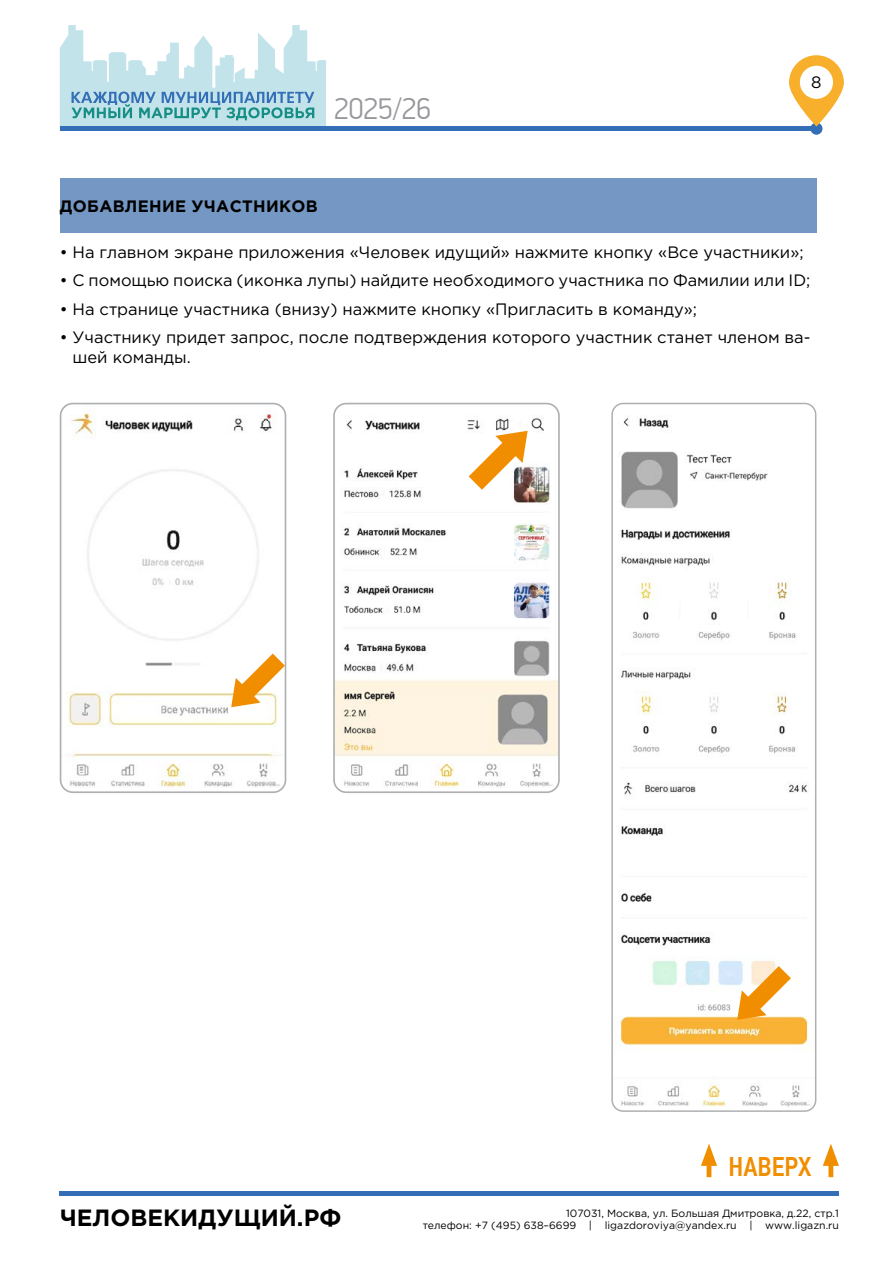
<style>
.page{position:relative;width:893px;height:1263px;background:#fff}
.page>*{position:absolute;margin:0;border:0;box-sizing:border-box;transform-origin:0 0}
.t1{font:300 30px "PF Din Display Pro";color:#98989c}
.t2{font:500 27px "PF Din Text Cond Pro";color:#f18e00}
.t3{font:700 23.55px "Gotham Pro";color:#000}
.t4{font:16.5px/19.8px "Gotham Pro";color:#000}
.t5{font:700 16.5px "Gotham Pro";letter-spacing:.02em;color:#000}
.t6{font:10.5px/12.6px "Gotham Pro";color:#000;text-align:right}
</style>
<div class="page">
<hr style="left:707px;top:1157px;width:4px;height:20px;background:#f18e00">
<svg style="left:701px;top:1144px;width:16px;height:22px"></svg>
<div style="left:828px;top:1157px;width:5px;height:20px;background:#f18e00"></div>
<svg style="left:823px;top:1144px;width:16px;height:22px"></svg>
<hr style="left:60px;top:1191px;width:779px;height:4px;background:#336eb6">
<hr style="left:60px;top:127px;width:756px;height:4px;background:#336eb6">
<svg style="left:60px;top:25px;width:266px;height:102px"></svg>
<div style="left:810px;top:123px;width:12px;height:12px;background:#336eb6;border-radius:50%"></div>
<svg style="left:789px;top:55px;width:55px;height:72px"></svg>
<div style="left:60px;top:179px;width:756px;height:54px;background:#7497c3"></div>
<img style="left:62px;top:405px;width:222px;height:386px">
<div style="left:60px;top:403px;width:226px;height:390px;border:2px solid #aeafb2;border-radius:12px"></div>
<img style="left:613px;top:403px;width:203px;height:708px">
<div style="left:611px;top:403px;width:205px;height:709px;border:1px solid #aeafb2;border-radius:11px"></div>
<svg style="left:231px;top:653px;width:54px;height:54px"></svg>
<svg style="left:737px;top:966px;width:54px;height:54px"></svg>
<img style="left:336px;top:406px;width:221px;height:384px">
<div style="left:333px;top:403px;width:227px;height:390px;border:2px solid #aeafb2;border-radius:12px"></div>
<svg style="left:469px;top:431px;width:59px;height:59px"></svg>
<h1 class="t1" style="left:334px;top:92px;width:98px">2025/26</h1>
<p class="t4" style="left:811px;top:72px;width:12px">8</p>
<p class="t5" style="left:60px;top:197px;width:259px">ДОБАВЛЕНИЕ УЧАСТНИКОВ</p>
<p class="t4" style="left:60px;top:242px;width:745px">• На главном экране приложения «Человек идущий» нажмите кнопку «Все участники»;</p>
<p class="t4" style="left:60px;top:270px;width:752px">• С помощью поиска (иконка лупы) найдите необходимого участника по Фамилии или ID;</p>
<p class="t4" style="left:60px;top:299px;width:639px">• На странице участника (внизу) нажмите кнопку «Пригласить в команду»;</p>
<p class="t4" style="left:73px;top:327px;width:739px;text-indent:-13px">• Участнику придет запрос, после подтверждения которого участник станет членом ва&shy;шей команды.</p>
<h2 class="t2" style="left:728px;top:1150px;width:84px">НАВЕРХ</h2>
<h3 class="t3" style="left:60px;top:1204px;width:283px">ЧЕЛОВЕКИДУЩИЙ.РФ</h3>
<p class="t6" style="left:423px;top:1206px;width:418px">107031, Москва, ул. Большая Дмитровка, д.22, стр.1<br>телефон: +7 (495) 638–6699 | ligazdoroviya@yandex.ru | www.ligazn.ru</p>
</div>
